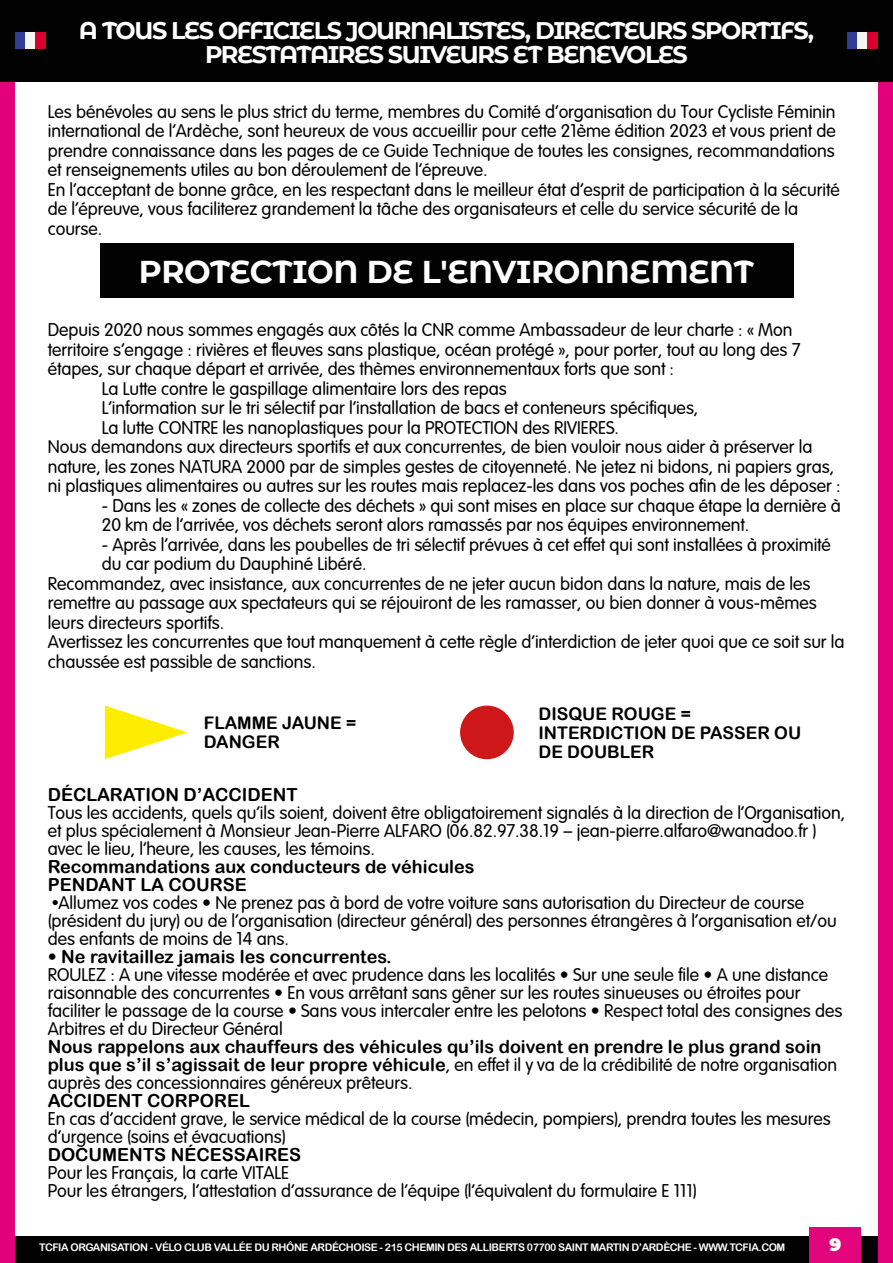
<style>
.page{position:relative;width:893px;height:1263px;background:#fff}
.page>*{position:absolute;margin:0;border:0;box-sizing:border-box;transform-origin:0 0}
.t1{font:700 31.5px "Montserrat Alternates";letter-spacing:-.01em;color:#fff}
.t2{font:700 24px/24px "Montserrat Alternates";letter-spacing:-.06em;color:#fff;text-align:center}
.t3{font:18px/18px "Arial Rounded";color:#000}
.t4{font:18px/18px "Arial Rounded MT Bold";color:#000}
.t5{font:900 18px "Montserrat Alternates";color:#fff}
.t6{font:17.4px/18.8px "Arial Rounded MT Bold";color:#000}
.t7{font:10.5px "Arial Rounded MT Bold";letter-spacing:-.04em;color:#fff}
.s1{font-family:"Arial Rounded MT Bold"}
.s2{font-family:"Arial Rounded"}
</style>
<div class="page">
<div style="left:15px;top:1237px;width:870px;height:26px;background:#020203"></div>
<div style="left:878px;top:0;width:15px;height:1263px;background:#e2017b"></div>
<div style="left:0;top:0;width:15px;height:1263px;background:#e2017b"></div>
<div style="left:810px;top:1227px;width:51px;height:36px;background:#e2047b"></div>
<div style="left:460px;top:705px;width:54px;height:54px;background:#cd1719;border-radius:50%"></div>
<svg style="left:105px;top:705px;width:83px;height:54px"></svg>
<div style="left:100px;top:244px;width:693px;height:54px;background:#020203"></div>
<div style="left:0;top:0;width:893px;height:82px;background:#020203"></div>
<div style="left:847px;top:32px;width:11px;height:17px;background:#333d94"></div>
<div style="left:858px;top:32px;width:10px;height:17px;background:#f5f5f5"></div>
<div style="left:868px;top:32px;width:10px;height:17px;background:#d90030"></div>
<div style="left:15px;top:32px;width:10px;height:17px;background:#333d94"></div>
<div style="left:25px;top:32px;width:10px;height:17px;background:#f5f5f5"></div>
<div style="left:35px;top:32px;width:11px;height:17px;background:#d90030"></div>
<h2 class="t2" style="left:79px;top:18px;width:736px">A TOUS LES OFFICIELS JOURNALISTES, DIRECTEURS SPORTIFS,<br>PRESTATAIRES SUIVEURS ET BENEVOLES</h2>
<p class="t3" style="left:48px;top:100px;width:793px;line-height:19.5px">Les bénévoles au sens le plus strict du terme, membres du Comité d’organisation du Tour Cycliste Féminin international de l’Ardèche, sont heureux de vous accueillir pour cette 21ème édition 2023 et vous prient de prendre connaissance dans les pages de ce Guide Technique de toutes les consignes, recommandations et renseignements utiles au bon déroulement de l’épreuve.<br>En l’acceptant de bonne grâce, en les respectant dans le meilleur état d’esprit de participation à la sécurité de l’épreuve, vous faciliterez grandement la tâche des organisateurs et celle du service sécurité de la course.</p>
<h1 class="t1" style="left:139px;top:249px;width:617px">PROTECTION DE L'ENVIRONNEMENT</h1>
<p class="t3" style="left:48px;top:320px;width:746px">Depuis 2020 nous sommes engagés aux côtés la CNR comme Ambassadeur de leur charte : « Mon</p>
<p class="t3" style="left:48px;top:339px;width:754px">territoire s’engage : rivières et fleuves sans plastique, océan protégé », pour porter, tout au long des 7</p>
<p class="t3" style="left:48px;top:359px;width:628px">étapes, sur chaque départ et arrivée, des thèmes environnementaux forts que sont :</p>
<p class="t3" style="left:102px;top:378px;width:407px">La Lutte contre le gaspillage alimentaire lors des repas</p>
<p class="t3" style="left:102px;top:398px;width:598px">L’information sur le tri sélectif par l’installation de bacs et conteneurs spécifiques,</p>
<p class="t3" style="left:102px;top:417px;width:518px">La lutte CONTRE les nanoplastiques pour la PROTECTION des RIVIERES.</p>
<p class="t3" style="left:48px;top:436px;width:766px">Nous demandons aux directeurs sportifs et aux concurrentes, de bien vouloir nous aider à préserver la</p>
<p class="t3" style="left:48px;top:456px;width:788px">nature, les zones NATURA 2000 par de simples gestes de citoyenneté. Ne jetez ni bidons, ni papiers gras,</p>
<p class="t3" style="left:48px;top:475px;width:794px">ni plastiques alimentaires ou autres sur les routes mais replacez-les dans vos poches afin de les déposer :</p>
<p class="t3" style="left:102px;top:494px;width:741px;line-height:19.5px">- Dans les « zones de collecte des déchets » qui sont mises en place sur chaque étape la dernière à<br>20 km de l’arrivée, vos déchets seront alors ramassés par nos équipes environnement.</p>
<p class="t3" style="left:102px;top:534px;width:731px">- Après l’arrivée, dans les poubelles de tri sélectif prévues à cet effet qui sont installées à proximité</p>
<p class="t3" style="left:102px;top:553px;width:266px">du car podium du Dauphiné Libéré.</p>
<p class="t3" style="left:48px;top:573px;width:764px">Recommandez, avec insistance, aux concurrentes de ne jeter aucun bidon dans la nature, mais de les</p>
<p class="t3" style="left:48px;top:592px;width:771px">remettre au passage aux spectateurs qui se réjouiront de les ramasser, ou bien donner à vous-mêmes</p>
<p class="t3" style="left:48px;top:612px;width:178px">leurs directeurs sportifs.</p>
<p class="t3" style="left:48px;top:631px;width:798px">Avertissez les concurrentes que tout manquement à cette règle d’interdiction de jeter quoi que ce soit sur la</p>
<p class="t3" style="left:48px;top:651px;width:270px">chaussée est passible de sanctions.</p>
<p class="t6" style="left:204px;top:714px;width:154px">FLAMME JAUNE =<br>DANGER</p>
<p class="t6" style="left:538px;top:704px;width:264px">DISQUE ROUGE =<br>INTERDICTION DE PASSER OU<br>DE DOUBLER</p>
<p class="t4" style="left:48px;top:785px;width:251px">DÉCLARATION D’ACCIDENT</p>
<p class="t3" style="left:48px;top:802px;width:799px">Tous les accidents, quels qu’ils soient, doivent être obligatoirement signalés à la direction de l’Organisation, et plus spécialement à Monsieur Jean-Pierre ALFARO (06.82.97.38.19 – jean-pierre.alfaro@wanadoo.fr ) avec le lieu, l’heure, les causes, les témoins.</p>
<p class="t4" style="left:48px;top:857px;width:428px">Recommandations aux conducteurs de véhicules<br>PENDANT LA COURSE</p>
<p class="t3" style="left:48px;top:892px;width:790px"><span class="s1">•</span>Allumez vos codes • Ne prenez pas à bord de votre voiture sans autorisation du Directeur de course (président du jury) ou de l’organisation (directeur général) des personnes étrangères à l’organisation et/ou des enfants de moins de 14 ans.</p>
<p class="t4" style="left:48px;top:947px;width:346px"><span class="s2">•</span> Ne ravitaillez jamais les concurrentes.</p>
<p class="t3" style="left:48px;top:964px;width:796px">ROULEZ : A une vitesse modérée et avec prudence dans les localités • Sur une seule file • A une distance raisonnable des concurrentes • En vous arrêtant sans gêner sur les routes sinueuses ou étroites pour faciliter le passage de la course • Sans vous intercaler entre les pelotons • Respect total des consignes des Arbitres et du Directeur Général</p>
<p class="t4" style="left:48px;top:1037px;width:775px">Nous rappelons aux chauffeurs des véhicules qu’ils doivent en prendre le plus grand soin</p>
<p class="t3" style="left:48px;top:1054px;width:791px"><span class="s1">plus que s’il s’agissait de leur propre véhicule</span>, en effet il y va de la crédibilité de notre organisation auprès des concessionnaires généreux prêteurs.</p>
<p class="t4" style="left:48px;top:1091px;width:204px">ACCIDENT CORPOREL</p>
<p class="t3" style="left:48px;top:1108px;width:785px">En cas d’accident grave, le service médical de la course (médecin, pompiers), prendra toutes les mesures d’urgence (soins et évacuations)</p>
<p class="t4" style="left:48px;top:1145px;width:255px">DOCUMENTS NÉCESSAIRES</p>
<p class="t3" style="left:48px;top:1162px;width:650px">Pour les Français, la carte VITALE<br>Pour les étrangers, l’attestation d’assurance de l’équipe (l’équivalent du formulaire E 111)</p>
<p class="t7" style="left:39px;top:1241px;width:748px">TCFIA ORGANISATION - VÉLO CLUB VALLÉE DU RHÔNE ARDÉCHOISE - 215 CHEMIN DES ALLIBERTS 07700 SAINT MARTIN D’ARDÈCHE - WWW.TCFIA.COM</p>
<p class="t5" style="left:829px;top:1231px;width:13px">9</p>
</div>
